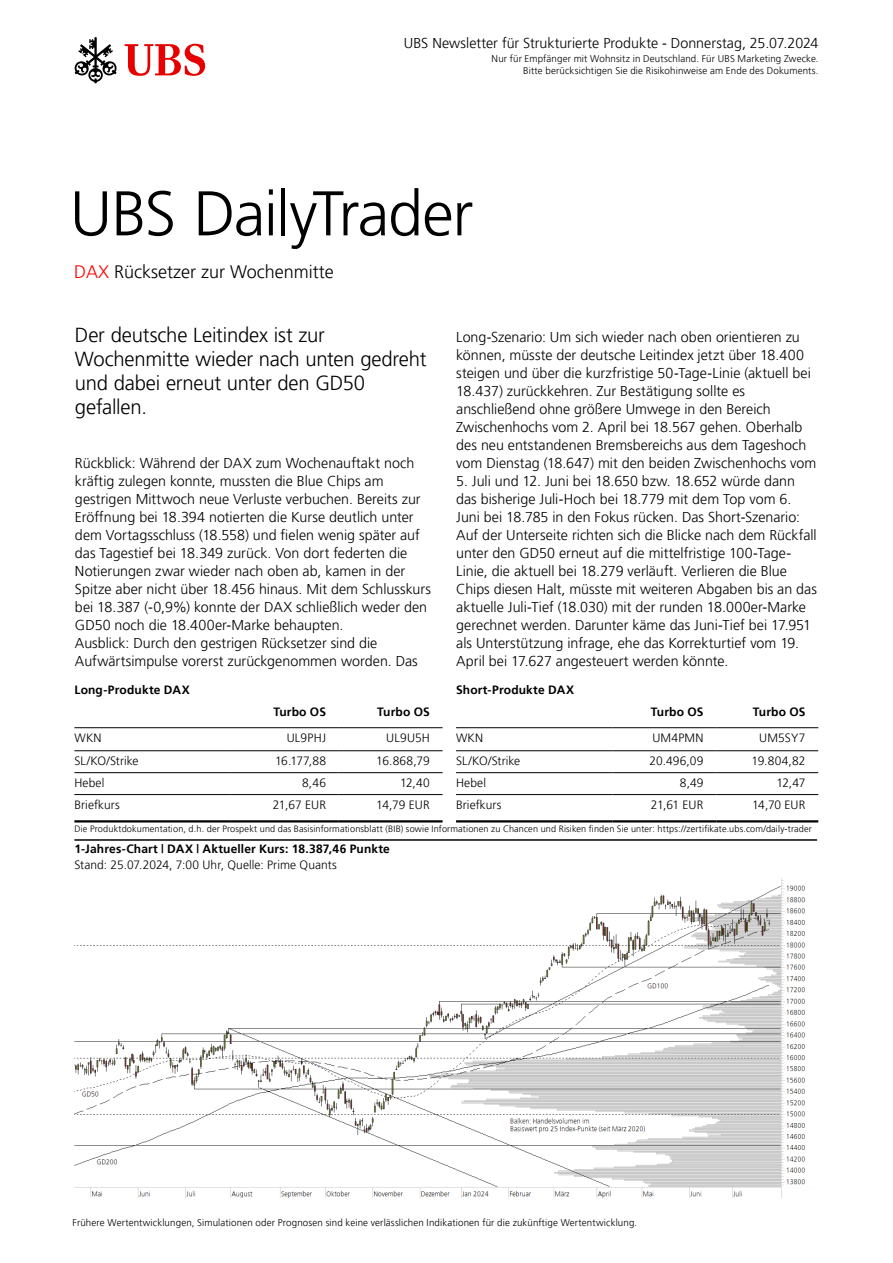
<style>
.page{position:relative;width:893px;height:1263px;background:#fff}
.page>*{position:absolute;margin:0;border:0;box-sizing:border-box;transform-origin:0 0}
.t1{font:300 63px "Frutiger 45";letter-spacing:-.025em;color:#000}
.t2{font:300 20.25px/24px "Frutiger 45";letter-spacing:-.01em;color:#000}
.t3{font:300 18px "Frutiger 45";color:#000}
.t4{font:300 14.25px/18px "Frutiger 45";color:#000}
.t5{font:300 12px "Frutiger 45";letter-spacing:.01em;color:#000}
.t6{font:300 12px "Frutiger 45";letter-spacing:.01em;color:#000}
.t7{font:300 9.75px/12px "Frutiger 45";letter-spacing:.015em;color:#000;text-align:right}
.t8{font:300 9.15px "Frutiger 45";letter-spacing:.015em;color:#000}
.s1{color:#f00}
</style>
<div class="page">
<svg style="left:125px;top:44px;width:80px;height:32px"></svg>
<svg style="left:74px;top:37px;width:43px;height:46px"></svg>
<img style="left:74px;top:878px;width:732px;height:319px">
<hr style="left:231px;top:750px;width:108px;height:1px;background:#000">
<hr style="left:74px;top:727px;width:157px;height:1px;background:#000">
<hr style="left:231px;top:727px;width:108px;height:1px;background:#000">
<hr style="left:339px;top:727px;width:104px;height:1px;background:#000">
<hr style="left:74px;top:750px;width:157px;height:1px;background:#000">
<hr style="left:339px;top:750px;width:104px;height:1px;background:#000">
<hr style="left:74px;top:772px;width:157px;height:1px;background:#000">
<hr style="left:231px;top:772px;width:108px;height:1px;background:#000">
<hr style="left:339px;top:772px;width:104px;height:1px;background:#000">
<hr style="left:74px;top:794px;width:157px;height:1px;background:#000">
<hr style="left:231px;top:794px;width:108px;height:1px;background:#000">
<hr style="left:339px;top:794px;width:104px;height:1px;background:#000">
<hr style="left:74px;top:820px;width:157px;height:2px;background:#000">
<hr style="left:231px;top:820px;width:108px;height:2px;background:#000">
<hr style="left:339px;top:820px;width:104px;height:2px;background:#000">
<hr style="left:716px;top:750px;width:102px;height:1px;background:#000">
<hr style="left:456px;top:727px;width:156px;height:1px;background:#000">
<hr style="left:612px;top:727px;width:104px;height:1px;background:#000">
<hr style="left:716px;top:727px;width:102px;height:1px;background:#000">
<hr style="left:456px;top:750px;width:156px;height:1px;background:#000">
<hr style="left:612px;top:750px;width:104px;height:1px;background:#000">
<hr style="left:456px;top:772px;width:156px;height:1px;background:#000">
<hr style="left:612px;top:772px;width:104px;height:1px;background:#000">
<hr style="left:716px;top:772px;width:102px;height:1px;background:#000">
<hr style="left:456px;top:794px;width:156px;height:1px;background:#000">
<hr style="left:612px;top:794px;width:104px;height:1px;background:#000">
<hr style="left:716px;top:794px;width:102px;height:1px;background:#000">
<hr style="left:456px;top:820px;width:156px;height:2px;background:#000">
<hr style="left:612px;top:820px;width:104px;height:2px;background:#000">
<hr style="left:716px;top:820px;width:102px;height:2px;background:#000">
<hr style="left:74px;top:839px;width:743px;height:2px;background:#000">
<p class="t4" style="left:404px;top:34px;width:416px">UBS Newsletter für Strukturierte Produkte - Donnerstag, 25.07.2024</p>
<p class="t7" style="left:492px;top:53px;width:328px">Nur für Empfänger mit Wohnsitz in Deutschland. Für UBS Marketing Zwecke.<br>Bitte berücksichtigen Sie die Risikohinweise am Ende des Dokuments.</p>
<h1 class="t1" style="left:70px;top:177px;width:405px">UBS DailyTrader</h1>
<p class="t3" style="left:74px;top:261px;width:261px"><span class="s1">DAX</span> Rücksetzer zur Wochenmitte</p>
<h2 class="t2" style="left:75px;top:323px;width:353px">Der deutsche Leitindex ist zur<br>Wochenmitte wieder nach unten gedreht und dabei erneut unter den GD50 gefallen.</h2>
<p class="t4" style="left:75px;top:454px;width:357px">Rückblick: Während der DAX zum Wochenauftakt noch kräftig zulegen konnte, mussten die Blue Chips am gestrigen Mittwoch neue Verluste verbuchen. Bereits zur Eröffnung bei 18.394 notierten die Kurse deutlich unter dem Vortagsschluss (18.558) und fielen wenig später auf das Tagestief bei 18.349 zurück. Von dort federten die Notierungen zwar wieder nach oben ab, kamen in der Spitze aber nicht über 18.456 hinaus. Mit dem Schlusskurs bei 18.387 (-0,9%) konnte der DAX schließlich weder den GD50 noch die 18.400er-Marke behaupten.<br>Ausblick: Durch den gestrigen Rücksetzer sind die Aufwärtsimpulse vorerst zurückgenommen worden. Das</p>
<p class="t4" style="left:456px;top:328px;width:361px">Long-Szenario: Um sich wieder nach oben orientieren zu können, müsste der deutsche Leitindex jetzt über 18.400 steigen und über die kurzfristige 50-Tage-Linie (aktuell bei 18.437) zurückkehren. Zur Bestätigung sollte es anschließend ohne größere Umwege in den Bereich Zwischenhochs vom 2. April bei 18.567 gehen. Oberhalb des neu entstandenen Bremsbereichs aus dem Tageshoch vom Dienstag (18.647) mit den beiden Zwischenhochs vom</p>
<p class="t4" style="left:456px;top:472px;width:362px">5. Juli und 12. Juni bei 18.650 bzw. 18.652 würde dann das bisherige Juli-Hoch bei 18.779 mit dem Top vom 6.<br>Juni bei 18.785 in den Fokus rücken. Das Short-Szenario:<br>Auf der Unterseite richten sich die Blicke nach dem Rückfall unter den GD50 erneut auf die mittelfristige 100-Tage-Linie, die aktuell bei 18.279 verläuft. Verlieren die Blue Chips diesen Halt, müsste mit weiteren Abgaben bis an das aktuelle Juli-Tief (18.030) mit der runden 18.000er-Marke gerechnet werden. Darunter käme das Juni-Tief bei 17.951 als Unterstützung infrage, ehe das Korrekturtief vom 19.<br>April bei 17.627 angesteuert werden könnte.</p>
<p class="t6" style="left:74px;top:682px;width:117px">Long-Produkte DAX</p>
<p class="t6" style="left:456px;top:682px;width:119px">Short-Produkte DAX</p>
<p class="t6" style="left:273px;top:705px;width:54px">Turbo OS</p>
<p class="t6" style="left:377px;top:705px;width:54px">Turbo OS</p>
<p class="t6" style="left:651px;top:705px;width:54px">Turbo OS</p>
<p class="t6" style="left:753px;top:705px;width:54px">Turbo OS</p>
<p class="t5" style="left:74px;top:731px;width:29px">WKN</p>
<p class="t5" style="left:287px;top:731px;width:41px">UL9PHJ</p>
<p class="t5" style="left:386px;top:731px;width:45px">UL9U5H</p>
<p class="t5" style="left:74px;top:754px;width:66px">SL/KO/Strike</p>
<p class="t5" style="left:275px;top:754px;width:53px">16.177,88</p>
<p class="t5" style="left:376px;top:754px;width:55px">16.868,79</p>
<p class="t5" style="left:74px;top:776px;width:32px">Hebel</p>
<p class="t5" style="left:302px;top:776px;width:25px">8,46</p>
<p class="t5" style="left:400px;top:776px;width:31px">12,40</p>
<p class="t5" style="left:74px;top:798px;width:47px">Briefkurs</p>
<p class="t5" style="left:273px;top:798px;width:55px">21,67 EUR</p>
<p class="t5" style="left:376px;top:798px;width:55px">14,79 EUR</p>
<p class="t5" style="left:456px;top:731px;width:29px">WKN</p>
<p class="t5" style="left:652px;top:731px;width:53px">UM4PMN</p>
<p class="t5" style="left:759px;top:731px;width:48px">UM5SY7</p>
<p class="t5" style="left:456px;top:754px;width:66px">SL/KO/Strike</p>
<p class="t5" style="left:649px;top:754px;width:56px">20.496,09</p>
<p class="t5" style="left:751px;top:754px;width:55px">19.804,82</p>
<p class="t5" style="left:456px;top:776px;width:32px">Hebel</p>
<p class="t5" style="left:680px;top:776px;width:25px">8,49</p>
<p class="t5" style="left:776px;top:776px;width:31px">12,47</p>
<p class="t5" style="left:456px;top:798px;width:47px">Briefkurs</p>
<p class="t5" style="left:651px;top:798px;width:54px">21,61 EUR</p>
<p class="t5" style="left:752px;top:798px;width:55px">14,70 EUR</p>
<p class="t8" style="left:74px;top:823px;width:739px">Die Produktdokumentation, d.h. der Prospekt und das Basisinformationsblatt (BIB) sowie Informationen zu Chancen und Risiken finden Sie unter: https://zertifikate.ubs.com/daily-trader</p>
<p class="t6" style="left:74px;top:842px;width:317px">1-Jahres-Chart | DAX | Aktueller Kurs: 18.387,46 Punkte</p>
<p class="t5" style="left:74px;top:858px;width:264px">Stand: 25.07.2024, 7:00 Uhr, Quelle: Prime Quants</p>
<p class="t7" style="left:73px;top:1216px;width:566px">Frühere Wertentwicklungen, Simulationen oder Prognosen sind keine verlässlichen Indikationen für die zukünftige Wertentwicklung.</p>
</div>
